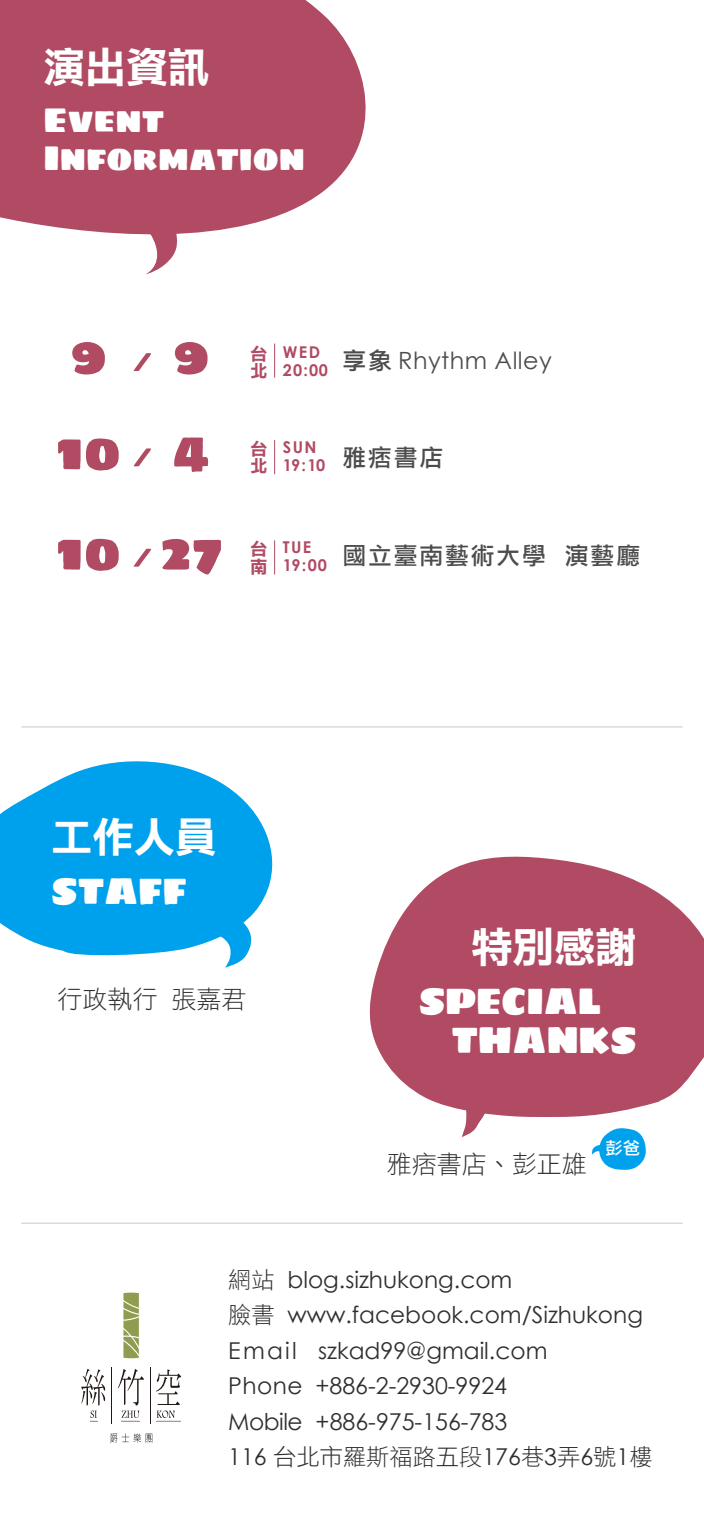
<style>
.page{position:relative;width:704px;height:1522px;background:#fff}
.page>*{position:absolute;margin:0;border:0;box-sizing:border-box;transform-origin:0 0}
.t1{font:51.25px "Sigmar One";color:#b04b63}
.t2{font:41.88px "DF Li Hei Std W7";letter-spacing:-.02em;color:#fff}
.t3{font:37.5px/39px "Sigmar One";letter-spacing:-.02em;color:#fff}
.t4{font:35px/37.7px "Sigmar One";letter-spacing:-.02em;color:#fff}
.t5{font:25px "DF Li Hei Std W3";color:#2f2f2f}
.t6{font:23.75px "DF Li Hei Std W5";letter-spacing:.08em;color:#4c4c4c}
.t7{font:23.75px "Century Gothic";letter-spacing:.02em;color:#4c4c4c}
.t8{font:23.19px/35.5px "Century Gothic";color:#2f2f2f}
.t9{font:23.19px "DF Li Hei Std W3";color:#2f2f2f}
.t10{font:17.5px "DF Li Hei Std W7";color:#b04b63}
.t11{font:17.31px "DF Li Hei Std W5";color:#fff}
.t12{font:700 16.25px "Century Gothic";letter-spacing:.07em;color:#b04b63}
.s1{font-family:"DF Li Hei Std W5"}
.s2{font-family:"DF Li Hei Std W7";font-weight:400;font-size:17.5px}
.s3{font-family:"DF Li Hei Std W3"}
.s4{font-family:"Century Gothic"}
</style>
<div class="page">
<hr style="left:21px;top:1222px;width:661px;height:2px;background:#4c4c4c">
<hr style="left:21px;top:726px;width:661px;height:2px;background:#4c4c4c">
<svg style="left:123px;top:1293px;width:16px;height:65px"></svg>
<hr style="left:150px;top:1367px;width:1px;height:57px;background:#221815">
<hr style="left:111px;top:1367px;width:1px;height:57px;background:#221815">
<svg style="left:156px;top:1369px;width:25px;height:53px"></svg>
<svg style="left:118px;top:1369px;width:26px;height:53px"></svg>
<svg style="left:81px;top:1369px;width:24px;height:53px"></svg>
<svg style="left:110px;top:1433px;width:42px;height:10px"></svg>
<svg style="left:134px;top:549px;width:17px;height:18px"></svg>
<svg style="left:134px;top:448px;width:17px;height:18px"></svg>
<svg style="left:134px;top:353px;width:17px;height:18px"></svg>
<svg style="left:0;top:761px;width:273px;height:195px;fill:#00a1ec"></svg>
<svg style="left:0;top:0;width:366px;height:234px;background:#b75b70"></svg>
<svg style="left:132px;top:218px;width:51px;height:56px"></svg>
<svg style="left:369px;top:856px;width:334px;height:261px;fill:#b04b63"></svg>
<svg style="left:592px;top:1128px;width:53px;height:42px"></svg>
<svg style="left:461px;top:1086px;width:31px;height:51px"></svg>
<svg style="left:206px;top:915px;width:46px;height:53px"></svg>
<h2 class="t2" style="left:43px;top:44px;width:168px">演出資訊</h2>
<h3 class="t4" style="left:43px;top:99px;width:263px">Event<br>Information</h3>
<h1 class="t1" style="left:70px;top:313px;width:38px">9</h1>
<h1 class="t1" style="left:172px;top:313px;width:38px">9</h1>
<p class="t7" style="left:342px;top:343px;width:211px"><span class="s1">享象</span> Rhythm Alley</p>
<p class="t10" style="left:250px;top:344px;width:18px">台</p>
<p class="t12" style="left:250px;top:357px;width:79px"><span class="s2">北</span> 20:00</p>
<p class="t12" style="left:283px;top:339px;width:39px">WED</p>
<h1 class="t1" style="left:56px;top:409px;width:155px">10 4</h1>
<p class="t6" style="left:342px;top:444px;width:102px">雅痞書店</p>
<p class="t10" style="left:250px;top:439px;width:18px">台</p>
<p class="t12" style="left:250px;top:453px;width:77px"><span class="s2">北</span> 19:10</p>
<p class="t12" style="left:283px;top:435px;width:35px">SUN</p>
<h1 class="t1" style="left:56px;top:509px;width:168px">10 27</h1>
<p class="t6" style="left:342px;top:543px;width:299px">國立臺南藝術大學 演藝廳</p>
<p class="t10" style="left:250px;top:539px;width:18px">台</p>
<p class="t12" style="left:250px;top:553px;width:78px"><span class="s2">南</span> 19:00</p>
<p class="t12" style="left:283px;top:535px;width:30px">TUE</p>
<h2 class="t2" style="left:51px;top:814px;width:168px">工作人員</h2>
<h3 class="t3" style="left:51px;top:870px;width:138px">STAFF</h3>
<p class="t5" style="left:58px;top:985px;width:190px">行政執行 張嘉君</p>
<h2 class="t2" style="left:470px;top:924px;width:168px">特別感謝</h2>
<h3 class="t3" style="left:451px;top:979px;width:187px;text-indent:-33px">SPECIAL<br>THANKS</h3>
<p class="t5" style="left:386px;top:1150px;width:201px">雅痞書店、彭正雄</p>
<p class="t11" style="left:605px;top:1139px;width:36px">彭爸</p>
<p class="t8" style="left:228px;top:1261px;width:416px"><span class="s3">網站</span> blog.sizhukong.com<br><span class="s3">臉書</span> www.facebook.com/Sizhukong<br>Email szkad99@gmail.com<br>Phone +886-2-2930-9924<br>Mobile +886-975-156-783</p>
<p class="t9" style="left:228px;top:1444px;width:425px"><span class="s4">116</span> 台北市羅斯福路五段<span class="s4">176</span>巷<span class="s4">3</span>弄<span class="s4">6</span>號<span class="s4">1</span>樓</p>
</div>
